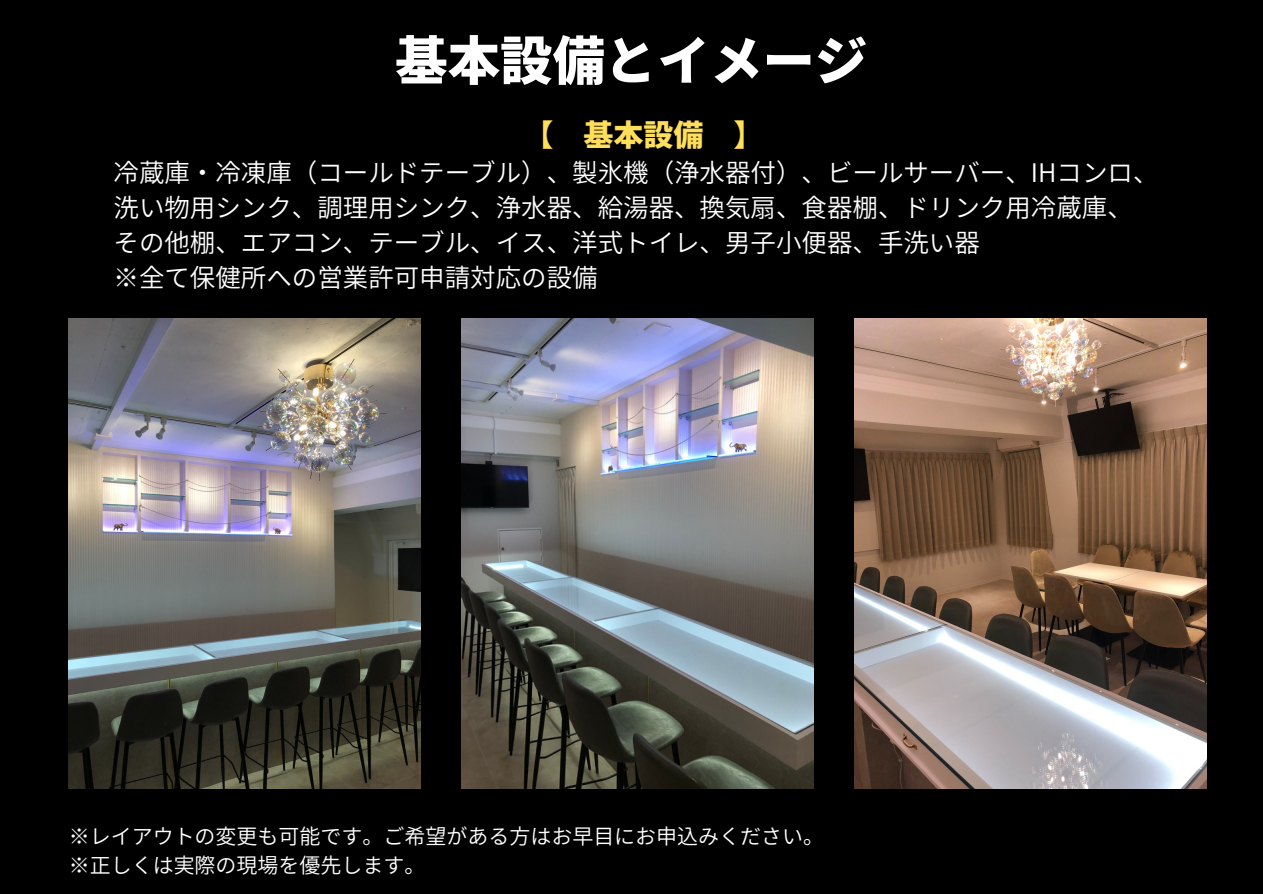
<style>
.page{position:relative;width:1263px;height:894px;background:#fff}
.page>*{position:absolute;margin:0;border:0;box-sizing:border-box;transform-origin:0 0}
.t1{font:900 52.5px "Noto Sans JP";color:#fff}
.t2{font:900 30px "Noto Sans JP";color:#ffde59}
.t3{font:600 25.5px/34.8px "Noto Sans JP";color:#fff}
.t4{font:600 21px/29.2px "Noto Sans JP";color:#fff}
</style>
<div class="page">
<div style="left:0;top:0;width:1263px;height:893px;background:#000"></div>
<img style="left:69px;top:319px;width:352px;height:469px">
<img style="left:461px;top:319px;width:352px;height:469px">
<img style="left:854px;top:319px;width:352px;height:469px">
<h1 class="t1" style="left:395px;top:19px;width:474px">基本設備とイメージ</h1>
<p class="t2" style="left:523px;top:111px;width:241px">【 基本設備 】</p>
<p class="t3" style="left:114px;top:154px;width:1046px">冷蔵庫・冷凍庫（コールドテーブル）、製氷機（浄水器付）、ビールサーバー、IHコンロ、洗い物用シンク、調理用シンク、浄水器、給湯器、換気扇、食器棚、ドリンク用冷蔵庫、その他棚、エアコン、テーブル、イス、洋式トイレ、男子小便器、手洗い器<br>※全て保健所への営業許可申請対応の設備</p>
<p class="t4" style="left:69px;top:820px;width:757px">※レイアウトの変更も可能です。ご希望がある方はお早目にお申込みください。※正しくは実際の現場を優先します。</p>
</div>
